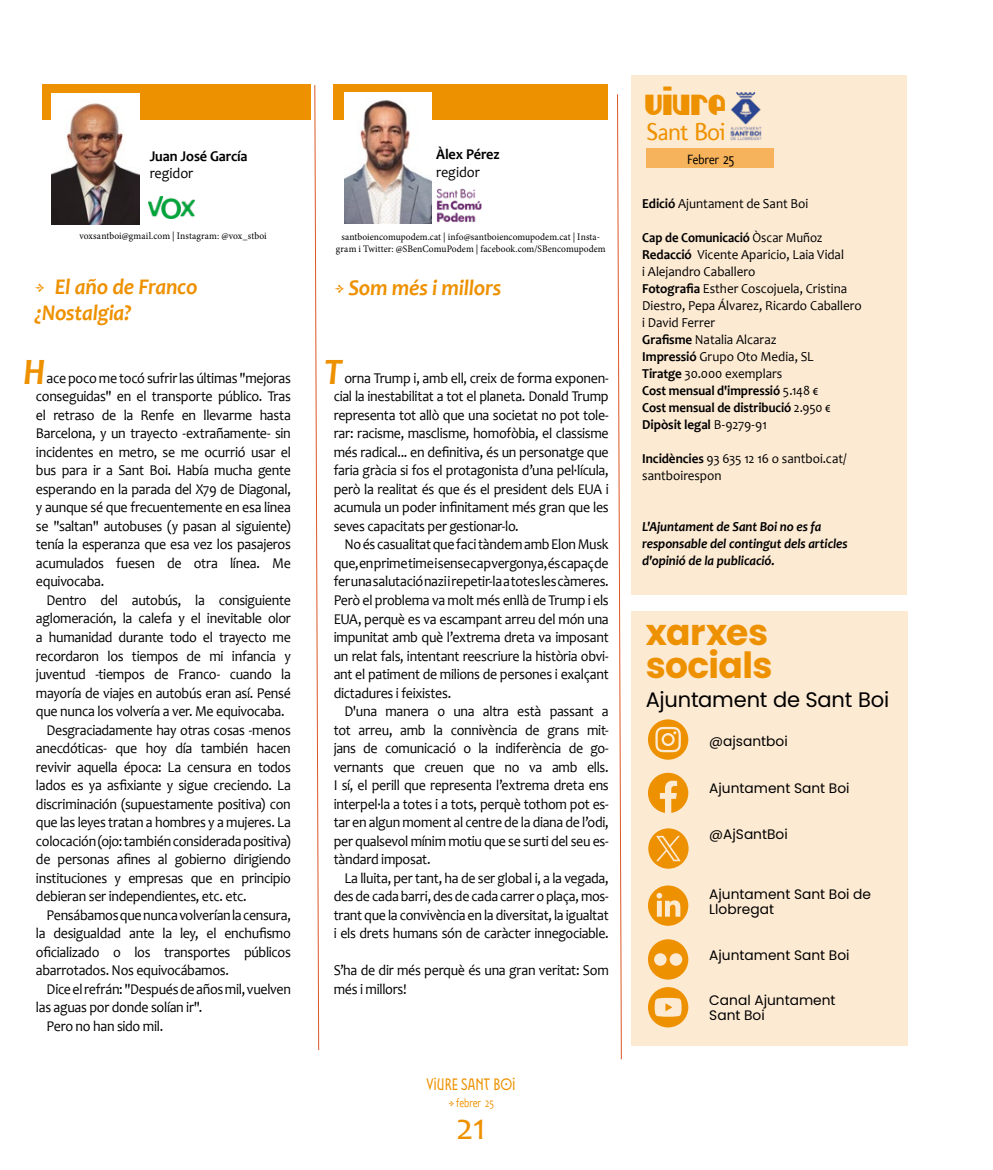
<style>
.page{position:relative;width:993px;height:1170px;background:#fff}
.page>*{position:absolute;margin:0;border:0;box-sizing:border-box;transform-origin:0 0}
.t1{font:37.5px "Candara";color:#ee9100}
.t2{font:italic 700 37.5px "Candara";color:#ee9100;scale:.95 1}
.t3{font:700 36px/33px "Poppins";letter-spacing:-.015em;color:#ee9100}
.t4{font:32.5px "Felix";letter-spacing:.015em;color:#ee9100}
.t5{font:25px "Molengo";letter-spacing:-.03em;color:#ee9100}
.t6{font:italic 700 22.5px/26.2px "Candara";letter-spacing:-.01em;color:#ee9100;scale:.95 1}
.t7{font:21px "Poppins";letter-spacing:-.01em;color:#000}
.t8{font:16.25px "Santboiana Sans";color:#ee9100;scale:.9 1}
.t9{font:15px/18.5px "Candara";letter-spacing:-.02em;color:#000;text-align:justify;scale:.93 1}
.t10{font:700 15px "Candara";letter-spacing:-.01em;color:#000;scale:.95 1}
.t11{font:15px "Candara";letter-spacing:-.02em;color:#000;scale:.95 1}
.t12{font:13.75px/17px "Candara";color:#000;scale:.92 1}
.t13{font:13.75px/15px "Poppins";color:#000}
.t14{font:italic 700 13.75px/17px "Candara";letter-spacing:-.005em;color:#000;scale:.95 1}
.t15{font:13.75px/17px "Candara";color:#000;scale:.95 1}
.t16{font:13.75px "Molengo";letter-spacing:-.015em;color:#000;scale:.9 1}
.t17{font:12.5px "Candara";color:#ee9100;scale:.75 1}
.t18{font:10px/12.5px "Minion Pro";letter-spacing:.005em;color:#000;text-align:center;scale:.95 1}
.s1{font-size:15px}
.s2{font-weight:700}
</style>
<div class="page">
<svg style="left:617px;top:94px;width:4px;height:965px"></svg>
<div style="left:42px;top:84px;width:269px;height:35px;background:#ee9100"></div>
<svg style="left:314px;top:85px;width:5px;height:965px"></svg>
<img style="left:52px;top:94px;width:87px;height:130px">
<div style="left:333px;top:84px;width:274px;height:35px;background:#ee9100"></div>
<img style="left:344px;top:93px;width:87px;height:130px">
<img style="left:436px;top:188px;width:46px;height:34px">
<div style="left:631px;top:75px;width:275px;height:520px;background:#fdead3"></div>
<div style="left:631px;top:611px;width:276px;height:434px;background:#fdead3"></div>
<svg style="left:648px;top:719px;width:40px;height:40px"></svg>
<div style="left:663px;top:735px;width:9px;height:8px;background:#ee9100;border-radius:50%"></div>
<svg style="left:648px;top:987px;width:40px;height:40px"></svg>
<svg style="left:648px;top:885px;width:40px;height:40px"></svg>
<svg style="left:648px;top:939px;width:40px;height:40px"></svg>
<svg style="left:648px;top:772px;width:40px;height:40px"></svg>
<div style="left:646px;top:148px;width:127px;height:20px;background:#f6b35c"></div>
<img style="left:730px;top:93px;width:32px;height:48px">
<img style="left:148px;top:197px;width:46px;height:22px">
<svg style="left:648px;top:828px;width:40px;height:40px"></svg>
<h3 class="t4" style="left:645px;top:82px;width:83px">viure</h3>
<h3 class="t5" style="left:646px;top:117px;width:81px">Sant Boi</h3>
<p class="t10" style="left:150px;top:146px;width:104px">Juan José García</p>
<p class="t11" style="left:150px;top:164px;width:47px">regidor</p>
<p class="t10" style="left:436px;top:145px;width:68px">Àlex Pérez</p>
<p class="t11" style="left:436px;top:162px;width:47px">regidor</p>
<p class="t16" style="left:687px;top:151px;width:54px">Febrer <span class="s1">25</span></p>
<p class="t18" style="left:79px;top:230px;width:198px">voxsantboi@gmail.com | Instagram: @vox_stboi</p>
<h3 class="t6" style="left:35px;top:273px;width:173px;text-indent:20px">El año de Franco ¿Nostalgia?</h3>
<h1 class="t2" style="left:23px;top:349px;width:25px">H</h1>
<p class="t9" style="left:36px;top:368px;width:275px;text-indent:11px">ace poco me tocó sufrir las últimas "mejoras conseguidas" en el transporte público. Tras el retraso de la Renfe en llevarme hasta Barcelona, y un trayecto -extrañamente- sin incidentes en metro, se me ocurrió usar el bus para ir a Sant Boi. Había mucha gente esperando en la parada del X79 de Diagonal, y aunque sé que frecuentemente en esa linea se "saltan" autobuses (y pasan al siguiente) tenía la esperanza que esa vez los pasajeros acumulados fuesen de otra línea. Me equivocaba.</p>
<p class="t9" style="left:47px;top:590px;width:264px">Dentro del autobús, la consiguiente</p>
<p class="t9" style="left:36px;top:609px;width:275px">aglomeración, la calefa y el inevitable olor</p>
<p class="t9" style="left:36px;top:627px;width:275px">a humanidad durante todo el trayecto me</p>
<p class="t9" style="left:36px;top:646px;width:275px">recordaron los tiempos de mi infancia y</p>
<p class="t9" style="left:36px;top:664px;width:275px">juventud -tiempos de Franco- cuando la</p>
<p class="t9" style="left:36px;top:683px;width:275px">mayoría de viajes en autobús eran así. Pensé</p>
<p class="t9" style="left:36px;top:701px;width:269px">que nunca los volvería a ver. Me equivocaba.</p>
<p class="t9" style="left:47px;top:720px;width:264px">Desgraciadamente hay otras cosas -menos</p>
<p class="t9" style="left:36px;top:738px;width:275px">anecdóticas- que hoy día también hacen</p>
<p class="t9" style="left:36px;top:757px;width:275px">revivir aquella época: La censura en todos</p>
<p class="t9" style="left:36px;top:775px;width:275px">lados es ya asfixiante y sigue creciendo. La</p>
<p class="t9" style="left:36px;top:794px;width:275px">discriminación (supuestamente positiva) con</p>
<p class="t9" style="left:36px;top:812px;width:275px">que las leyes tratan a hombres y a mujeres. La</p>
<p class="t9" style="left:36px;top:831px;width:275px">colocación (ojo: también considerada positiva)</p>
<p class="t9" style="left:36px;top:849px;width:275px">de personas afines al gobierno dirigiendo</p>
<p class="t9" style="left:36px;top:868px;width:275px">instituciones y empresas que en principio</p>
<p class="t9" style="left:36px;top:886px;width:228px">debieran ser independientes, etc. etc.</p>
<p class="t9" style="left:47px;top:905px;width:264px">Pensábamos que nunca volverían la censura,</p>
<p class="t9" style="left:36px;top:923px;width:275px">la desigualdad ante la ley, el enchufismo</p>
<p class="t9" style="left:36px;top:942px;width:275px">oficializado o los transportes públicos</p>
<p class="t9" style="left:36px;top:960px;width:209px">abarrotados. Nos equivocábamos.</p>
<p class="t9" style="left:47px;top:979px;width:264px">Dice el refrán: "Después de años mil, vuelven</p>
<p class="t9" style="left:36px;top:997px;width:180px">las aguas por donde solían ir".</p>
<p class="t9" style="left:47px;top:1016px;width:127px">Pero no han sido mil.</p>
<p class="t18" style="left:336px;top:230px;width:285px">santboiencomupodem.cat | info@santboiencomupodem.cat | Insta&shy;gram i Twitter: @SBenComuPodem | facebook.com/SBencomupodem</p>
<h3 class="t6" style="left:348px;top:274px;width:162px">Som més i millors</h3>
<h1 class="t2" style="left:324px;top:348px;width:21px">T</h1>
<p class="t9" style="left:333px;top:368px;width:297px;text-indent:11px">orna Trump i, amb ell, creix de forma exponen&shy;cial la inestabilitat a tot el planeta. Donald Trump representa tot allò que una societat no pot tole&shy;rar: racisme, masclisme, homofòbia, el classisme més radical... en definitiva, és un personatge que faria gràcia si fos el protagonista d’una pel·lícula, però la realitat és que és el president dels EUA i acumula un poder infinitament més gran que les seves capacitats per gestionar-lo.</p>
<p class="t9" style="left:333px;top:535px;width:297px;text-indent:11px">No és casualitat que faci tàndem amb Elon Musk que, en prime time i sense cap vergonya, és capaç de fer una salutació nazi i repetir-la a totes les càmeres.<br>Però el problema va molt més enllà de Trump i els EUA, perquè es va escampant arreu del món una impunitat amb què l’extrema dreta va imposant un relat fals, intentant reescriure la història obvi&shy;ant el patiment de milions de persones i exalçant dictadures i feixistes.</p>
<p class="t9" style="left:333px;top:701px;width:297px;text-indent:11px">D'una manera o una altra està passant a tot arreu, amb la connivència de grans mit&shy;jans de comunicació o la indiferència de go&shy;vernants que creuen que no va amb ells.<br>I sí, el perill que representa l’extrema dreta ens interpel·la a totes i a tots, perquè tothom pot es&shy;tar en algun moment al centre de la diana de l’odi, per qualsevol mínim motiu que se surti del seu es&shy;tàndard imposat.</p>
<p class="t9" style="left:333px;top:868px;width:297px;text-indent:11px">La lluita, per tant, ha de ser global i, a la vegada, des de cada barri, des de cada carrer o plaça, mos&shy;trant que la convivència en la diversitat, la igualtat i els drets humans són de caràcter innegociable.</p>
<p class="t9" style="left:333px;top:960px;width:297px">S’ha de dir més perquè és una gran veritat: Som més i millors!</p>
<p class="t15" style="left:642px;top:195px;width:176px"><span class="s2">Edició</span> Ajuntament de Sant Boi</p>
<p class="t12" style="left:642px;top:229px;width:240px"><span class="s2">Cap de Comunicació</span> Òscar Muñoz<br><span class="s2">Redacció</span> Vicente Aparicio, Laia Vidal<br>i Alejandro Caballero<br><span class="s2">Fotografia</span> Esther Coscojuela, Cristina<br>Diestro, Pepa Álvarez, Ricardo Caballero i David Ferrer<br><span class="s2">Grafisme</span> Natalia Alcaraz<br><span class="s2">Impressió</span> Grupo Oto Media, SL<br><span class="s2">Tiratge</span> 30.000 exemplars<br><span class="s2">Cost mensual d'impressió</span> 5.148 €<br><span class="s2">Cost mensual de distribució</span> 2.950 €<br><span class="s2">Dipòsit legal</span> B-9279-91</p>
<p class="t15" style="left:642px;top:450px;width:217px"><span class="s2">Incidències</span> 93 635 12 16 o santboi.cat/ santboirespon</p>
<p class="t14" style="left:642px;top:518px;width:218px">L'Ajuntament de Sant Boi no es fa responsable del contingut dels articles d'opinió de la publicació.</p>
<h2 class="t3" style="left:645px;top:616px;width:128px">xarxes socials</h2>
<h3 class="t7" style="left:645px;top:687px;width:245px">Ajuntament de Sant Boi</h3>
<p class="t13" style="left:709px;top:734px;width:80px">@ajsantboi</p>
<p class="t13" style="left:709px;top:780px;width:142px">Ajuntament Sant Boi</p>
<p class="t13" style="left:709px;top:826px;width:80px">@AjSantBoi</p>
<p class="t13" style="left:709px;top:886px;width:163px">Ajuntament Sant Boi de<br>Llobregat</p>
<p class="t13" style="left:709px;top:947px;width:142px">Ajuntament Sant Boi</p>
<p class="t13" style="left:709px;top:992px;width:128px">Canal Ajuntament<br>Sant Boi</p>
<p class="t8" style="left:426px;top:1074px;width:101px">VIURE SANT BOI</p>
<p class="t17" style="left:456px;top:1094px;width:52px">febrer 25</p>
<h1 class="t1" style="left:456px;top:1103px;width:31px">21</h1>
</div>
